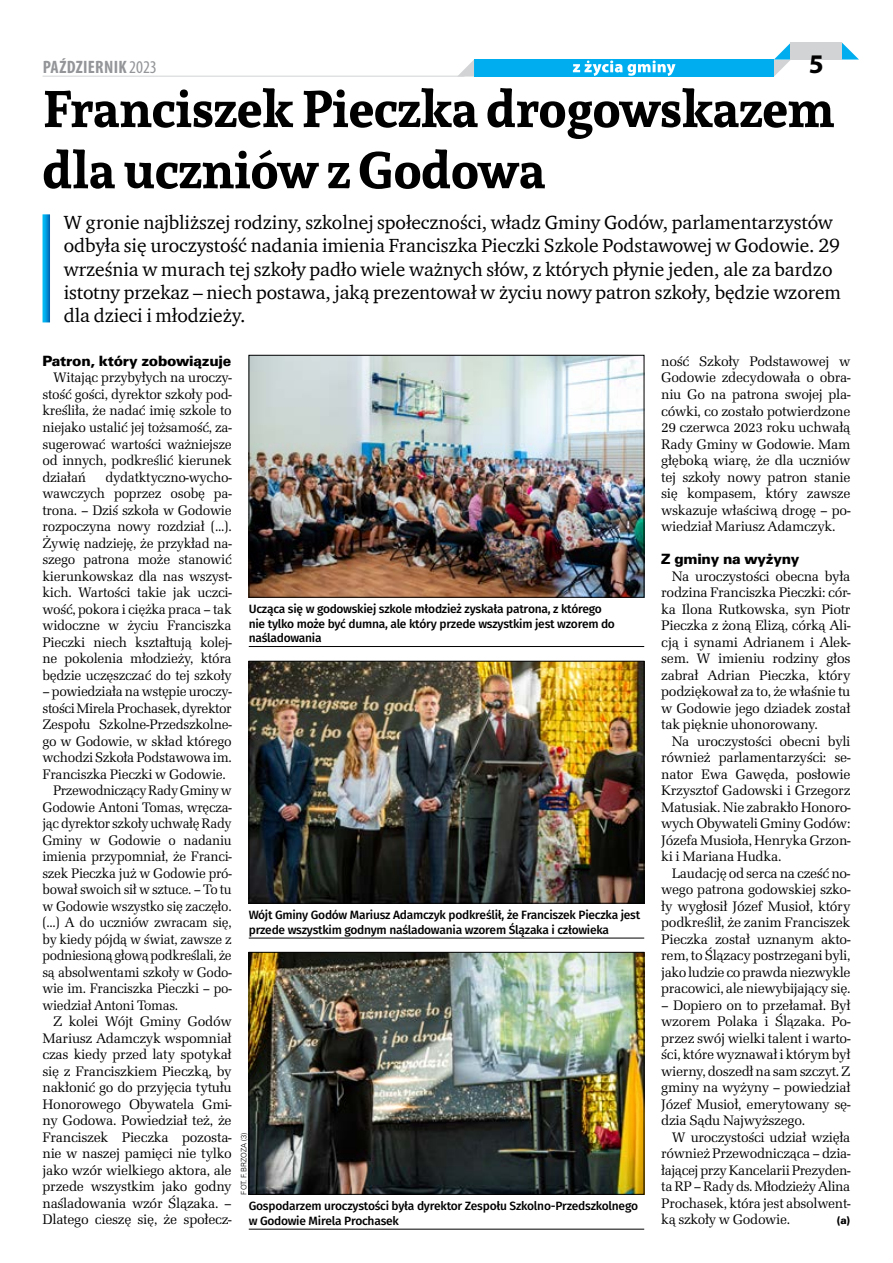
<style>
.page{position:relative;width:893px;height:1263px;background:#fff}
.page>*{position:absolute;margin:0;border:0;box-sizing:border-box;transform-origin:0 0}
.t1{font:700 51px/61.2px "Andada";letter-spacing:-.005em;color:#000}
.t2{font:700 27px "Myriad Pro";color:#000}
.t3{font:19.5px/23.4px "ITC Charter Com";letter-spacing:-.005em;color:#000}
.t4{font:700 condensed 18px "Myriad Pro";letter-spacing:.015em;color:#939598}
.t5{font:14.25px/16.5px "URW Latino TOT";letter-spacing:-.02em;color:#000;text-align:justify}
.t6{font:14.25px "URW Latino TOT";letter-spacing:-.02em;color:#000;scale:.96 1}
.t7{font:14.25px "Zurich Blk EU Normal";letter-spacing:-.015em;color:#000}
.t8{font:500 12px/14.4px "Fira Sans";letter-spacing:-.02em;color:#000}
.t9{font:10.5px "Zurich Blk EU Normal";color:#000}
.t10{font:7.5px "Zurich Lt EU";letter-spacing:-.005em;color:#000}
.s1{font-weight:400}
</style>
<div class="page">
<div style="left:474px;top:60px;width:300px;height:17px;background:#00aeef"></div>
<svg style="left:573px;top:61px;width:102px;height:15px"></svg>
<svg style="left:774px;top:43px;width:17px;height:33px"></svg>
<svg style="left:457px;top:60px;width:17px;height:17px"></svg>
<svg style="left:842px;top:43px;width:17px;height:17px"></svg>
<div style="left:791px;top:43px;width:51px;height:17px;background:#d1d3d4"></div>
<hr style="left:43px;top:76px;width:421px;height:1px;background:#d1d3d4">
<svg style="left:43px;top:214px;width:7px;height:108px"></svg>
<img style="left:251px;top:357px;width:391px;height:238px">
<div style="left:249px;top:355px;width:395px;height:242px;border:1px solid #000"></div>
<img style="left:251px;top:663px;width:391px;height:238px">
<div style="left:249px;top:661px;width:395px;height:242px;border:1px solid #000"></div>
<img style="left:251px;top:954px;width:391px;height:238px">
<div style="left:249px;top:952px;width:395px;height:242px;border:1px solid #000"></div>
<hr style="left:249px;top:646px;width:395px;height:1px;background:#000">
<hr style="left:249px;top:938px;width:395px;height:1px;background:#000">
<hr style="left:249px;top:1229px;width:395px;height:1px;background:#000">
<p class="t4" style="left:43px;top:55px;width:116px">PAŹDZIERNIK <span class="s1">2023</span></p>
<h2 class="t2" style="left:809px;top:47px;width:16px">5</h2>
<h1 class="t1" style="left:43px;top:77px;width:793px">Franciszek Pieczka drogowskazem dla uczniów z Godowa</h1>
<p class="t3" style="left:64px;top:210px;width:779px">W gronie najbliższej rodziny, szkolnej społeczności, władz Gminy Godów, parlamentarzystów odbyła się uroczystość nadania imienia Franciszka Pieczki Szkole Podstawowej w Godowie. 29 września w murach tej szkoły padło wiele ważnych słów, z których płynie jeden, ale za bardzo istotny przekaz – niech postawa, jaką prezentował w życiu nowy patron szkoły, będzie wzorem dla dzieci i młodzieży.</p>
<p class="t5" style="left:661px;top:353px;width:191px">ność Szkoły Podstawowej w Godowie zdecydowała o obra&shy;niu Go na patrona swojej pla&shy;cówki, co zostało potwierdzone 29 czerwca 2023 roku uchwałą Rady Gminy w Godowie. Mam głęboką wiarę, że dla uczniów tej szkoły nowy patron stanie się kompasem, który zawsze wskazuje właściwą drogę – po&shy;wiedział Mariusz Adamczyk.</p>
<p class="t7" style="left:661px;top:550px;width:140px">Z gminy na wyżyny</p>
<p class="t5" style="left:661px;top:568px;width:191px;text-indent:11px">Na uroczystości obecna była rodzina Franciszka Pieczki: cór&shy;ka Ilona Rutkowska, syn Piotr Pieczka z żoną Elizą, córką Ali&shy;cją i synami Adrianem i Alek&shy;sem. W imieniu rodziny głos zabrał Adrian Pieczka, który podziękował za to, że właśnie tu w Godowie jego dziadek został tak pięknie uhonorowany.</p>
<p class="t5" style="left:661px;top:733px;width:191px;text-indent:11px">Na uroczystości obecni byli również parlamentarzyści: se&shy;nator Ewa Gawęda, posłowie Krzysztof Gadowski i Grzegorz Matusiak. Nie zabrakło Honoro&shy;wych Obywateli Gminy Godów:<br>Józefa Musioła, Henryka Grzon&shy;ki i Mariana Hudka.</p>
<p class="t5" style="left:661px;top:865px;width:191px;text-indent:11px">Laudację od serca na cześć no&shy;wego patrona godowskiej szko&shy;ły wygłosił Józef Musioł, który podkreślił, że zanim Franciszek Pieczka został uznanym akto&shy;rem, to Ślązacy postrzegani byli, jako ludzie co prawda niezwykle pracowici, ale niewybijający się.</p>
<p class="t5" style="left:661px;top:997px;width:191px">– Dopiero on to przełamał. Był wzorem Polaka i Ślązaka. Po&shy;przez swój wielki talent i warto&shy;ści, które wyznawał i którym był wierny, doszedł na sam szczyt. Z gminy na wyżyny – powiedział Józef Musioł, emerytowany sę&shy;dzia Sądu Najwyższego.</p>
<p class="t5" style="left:661px;top:1129px;width:191px;text-indent:11px">W uroczystości udział wzięła również Przewodnicząca – dzia&shy;łającej przy Kancelarii Prezyden&shy;ta RP – Rady ds. Młodzieży Alina Prochasek, która jest absolwent&shy;ką szkoły w Godowie.</p>
<p class="t7" style="left:43px;top:352px;width:190px">Patron, który zobowiązuje</p>
<p class="t5" style="left:43px;top:370px;width:191px;text-indent:11px">Witając przybyłych na uroczy&shy;stość gości, dyrektor szkoły pod&shy;kreśliła, że nadać imię szkole to niejako ustalić jej tożsamość, za&shy;sugerować wartości ważniejsze od innych, podkreślić kierunek działań</p>
<p class="t5" style="left:43px;top:469px;width:191px;text-indent:63px">dydatktyczno-wycho&shy;wawczych poprzez osobę pa&shy;trona. – Dziś szkoła w Godowie rozpoczyna nowy rozdział (...).<br>Żywię nadzieję, że przykład na&shy;szego patrona może stanowić kierunkowskaz dla nas wszyst&shy;kich. Wartości takie jak uczci&shy;wość, pokora i ciężka praca – tak widoczne w życiu Franciszka Pieczki niech kształtują kolej&shy;ne pokolenia młodzieży, która będzie uczęszczać do tej szkoły</p>
<p class="t5" style="left:43px;top:683px;width:191px">– powiedziała na wstępie uroczy-</p>
<p class="t5" style="left:43px;top:700px;width:191px">stości Mirela Prochasek, dyrektor</p>
<p class="t5" style="left:43px;top:716px;width:191px">Zespołu Szkolne-Przedszkolne-</p>
<p class="t5" style="left:43px;top:733px;width:191px">go w Godowie, w skład którego</p>
<p class="t5" style="left:43px;top:749px;width:191px">wchodzi Szkoła Podstawowa im.</p>
<p class="t5" style="left:43px;top:766px;width:185px">Franciszka Pieczki w Godowie.</p>
<p class="t6" style="left:53px;top:782px;width:187px">Przewodniczący Rady Gminy w</p>
<p class="t6" style="left:43px;top:798px;width:199px">Godowie Antoni Tomas, wręcza-</p>
<p class="t6" style="left:43px;top:815px;width:199px">jąc dyrektor szkoły uchwałę Rady</p>
<p class="t6" style="left:43px;top:831px;width:199px">Gminy w Godowie o nadaniu</p>
<p class="t6" style="left:43px;top:848px;width:199px">imienia przypomniał, że Franci-</p>
<p class="t6" style="left:43px;top:864px;width:199px">szek Pieczka już w Godowie pró-</p>
<p class="t6" style="left:43px;top:881px;width:199px">bował swoich sił w sztuce. – To tu</p>
<p class="t6" style="left:43px;top:897px;width:199px">w Godowie wszystko się zaczęło.</p>
<p class="t6" style="left:43px;top:914px;width:199px">(...) A do uczniów zwracam się,</p>
<p class="t6" style="left:43px;top:930px;width:199px">by kiedy pójdą w świat, zawsze z</p>
<p class="t6" style="left:43px;top:947px;width:199px">podniesioną głową podkreślali, że</p>
<p class="t6" style="left:43px;top:963px;width:199px">są absolwentami szkoły w Godo-</p>
<p class="t6" style="left:43px;top:980px;width:199px">wie im. Franciszka Pieczki – po-</p>
<p class="t6" style="left:43px;top:996px;width:143px">wiedział Antoni Tomas.</p>
<p class="t5" style="left:53px;top:1013px;width:180px">Z kolei Wójt Gminy Godów</p>
<p class="t5" style="left:43px;top:1030px;width:191px">Mariusz Adamczyk wspomniał</p>
<p class="t5" style="left:43px;top:1046px;width:191px">czas kiedy przed laty spotykał</p>
<p class="t5" style="left:43px;top:1063px;width:191px">się z Franciszkiem Pieczką, by</p>
<p class="t5" style="left:43px;top:1079px;width:191px">nakłonić go do przyjęcia tytułu</p>
<p class="t5" style="left:43px;top:1096px;width:191px">Honorowego Obywatela Gmi-</p>
<p class="t5" style="left:43px;top:1112px;width:191px">ny Godowa. Powiedział też, że</p>
<p class="t5" style="left:43px;top:1129px;width:191px">Franciszek Pieczka pozosta-</p>
<p class="t5" style="left:43px;top:1145px;width:191px">nie w naszej pamięci nie tylko</p>
<p class="t5" style="left:43px;top:1162px;width:191px">jako wzór wielkiego aktora, ale</p>
<p class="t5" style="left:43px;top:1178px;width:191px">przede wszystkim jako godny</p>
<p class="t5" style="left:43px;top:1195px;width:191px">naśladowania wzór Ślązaka. –</p>
<p class="t5" style="left:43px;top:1211px;width:191px">Dlatego cieszę się, że społecz-</p>
<p class="t8" style="left:249px;top:603px;width:368px">Ucząca się w godowskiej szkole młodzież zyskała patrona, z którego nie tylko może być dumna, ale który przede wszystkim jest wzorem do naśladowania</p>
<p class="t8" style="left:249px;top:909px;width:393px">Wójt Gminy Godów Mariusz Adamczyk podkreślił, że Franciszek Pieczka jest przede wszystkim godnym naśladowania wzorem Ślązaka i człowieka</p>
<p class="t10" style="left:239px;top:1194px;width:63px;rotate:-90deg">Fot. F. Brzoza (3)</p>
<p class="t8" style="left:249px;top:1200px;width:391px">Gospodarzem uroczystości była dyrektor Zespołu Szkolno-Przedszkolnego w Godowie Mirela Prochasek</p>
<p class="t9" style="left:837px;top:1214px;width:15px">(a)</p>
</div>
